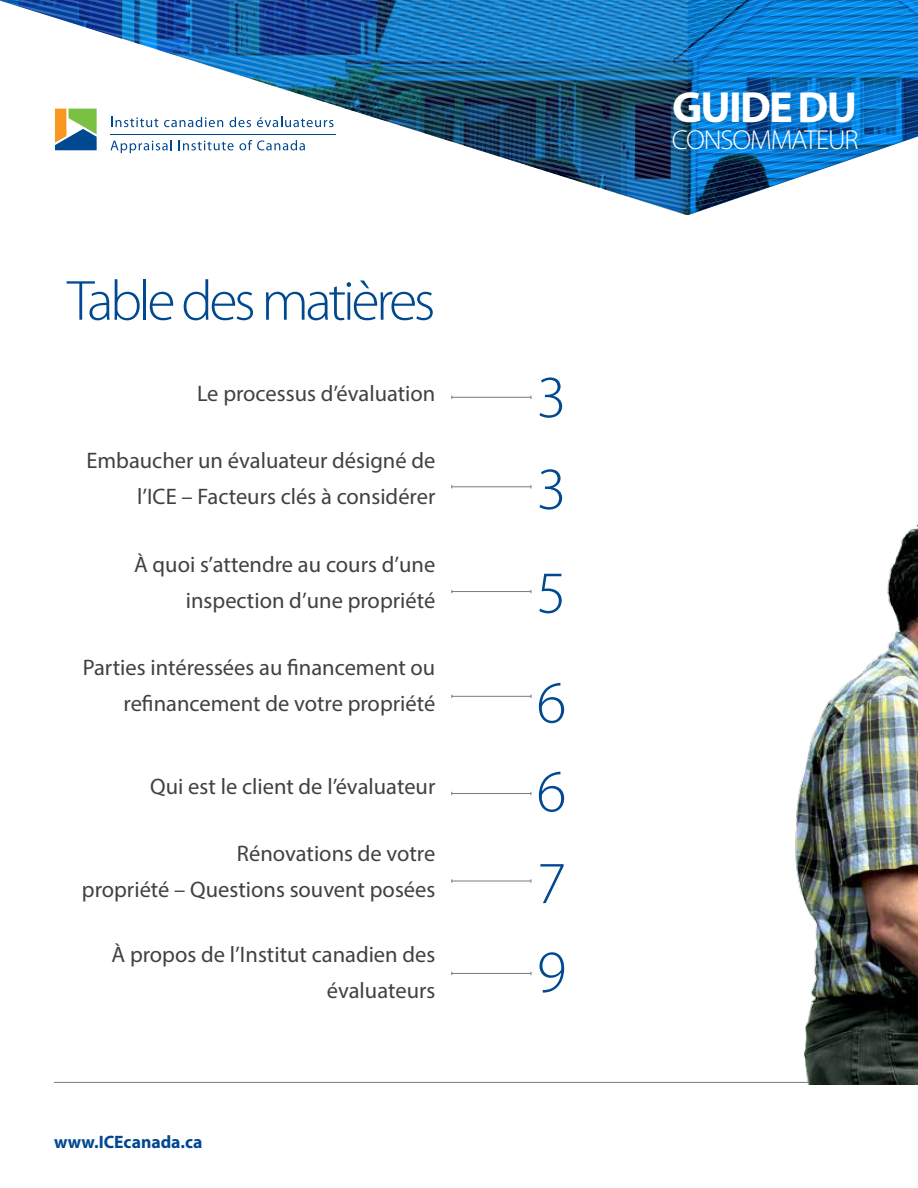
<style>
.page{position:relative;width:918px;height:1188px;background:#fff}
.page>*{position:absolute;margin:0;border:0;box-sizing:border-box;transform-origin:0 0}
.t1{font:300 60px/90.3px "Myriad Pro";color:#004990}
.t2{font:300 57px "Myriad Pro";letter-spacing:-.06em;color:#004990}
.t3{font:700 43.8px "Myriad Pro";letter-spacing:-.04em;color:#fff}
.t4{font:300 27.45px "Myriad Pro";letter-spacing:-.04em;color:#fff}
.t5{font:22.5px/36px "Myriad Pro";color:#414042;text-align:right}
.t6{font:700 18px "Myriad Pro";color:#004990}
</style>
<div class="page">
<hr style="left:54px;top:1082px;width:810px;height:1px;background:#707c84">
<img style="left:0;top:0;width:918px;height:213px">
<hr style="left:110px;top:134px;width:225px;height:1px;background:#004990">
<hr style="left:452px;top:397px;width:79px;height:1px;background:#707c84">
<hr style="left:452px;top:486px;width:79px;height:1px;background:#707c84">
<hr style="left:452px;top:591px;width:79px;height:1px;background:#707c84">
<hr style="left:452px;top:696px;width:79px;height:1px;background:#707c84">
<hr style="left:452px;top:793px;width:79px;height:1px;background:#707c84">
<hr style="left:452px;top:881px;width:79px;height:1px;background:#707c84">
<hr style="left:452px;top:973px;width:79px;height:1px;background:#707c84">
<img style="left:741px;top:524px;width:177px;height:560px">
<h2 class="t2" style="left:67px;top:269px;width:370px">Table des matières</h2>
<p class="t5" style="left:197px;top:375px;width:240px">Le processus d’évaluation</p>
<p class="t5" style="left:86px;top:442px;width:350px">Embaucher un évaluateur désigné de l’ICE – Facteurs clés à considérer</p>
<p class="t5" style="left:134px;top:546px;width:303px">À quoi s’attendre au cours d’une inspection d’une propriété</p>
<p class="t5" style="left:83px;top:649px;width:354px">Parties intéressées au financement ou refinancement de votre propriété</p>
<p class="t5" style="left:150px;top:768px;width:287px">Qui est le client de l’évaluateur</p>
<p class="t5" style="left:82px;top:835px;width:355px">Rénovations de votre<br>propriété – Questions souvent posées</p>
<p class="t5" style="left:111px;top:936px;width:325px">À propos de l’Institut canadien des évaluateurs</p>
<p class="t6" style="left:54px;top:1130px;width:150px">www.ICEcanada.ca</p>
<h1 class="t1" style="left:537px;top:352px;width:31px;line-height:91.8px">3<br>3</h1>
<h1 class="t1" style="left:537px;top:539px;width:31px;line-height:109.8px">5<br>6</h1>
<h1 class="t1" style="left:537px;top:747px;width:31px;text-align:justify">6<br>7<br>9</h1>
<h3 class="t3" style="left:672px;top:79px;width:187px">GUIDE DU</h3>
<p class="t4" style="left:672px;top:125px;width:188px">CONSOMMATEUR</p>
</div>
